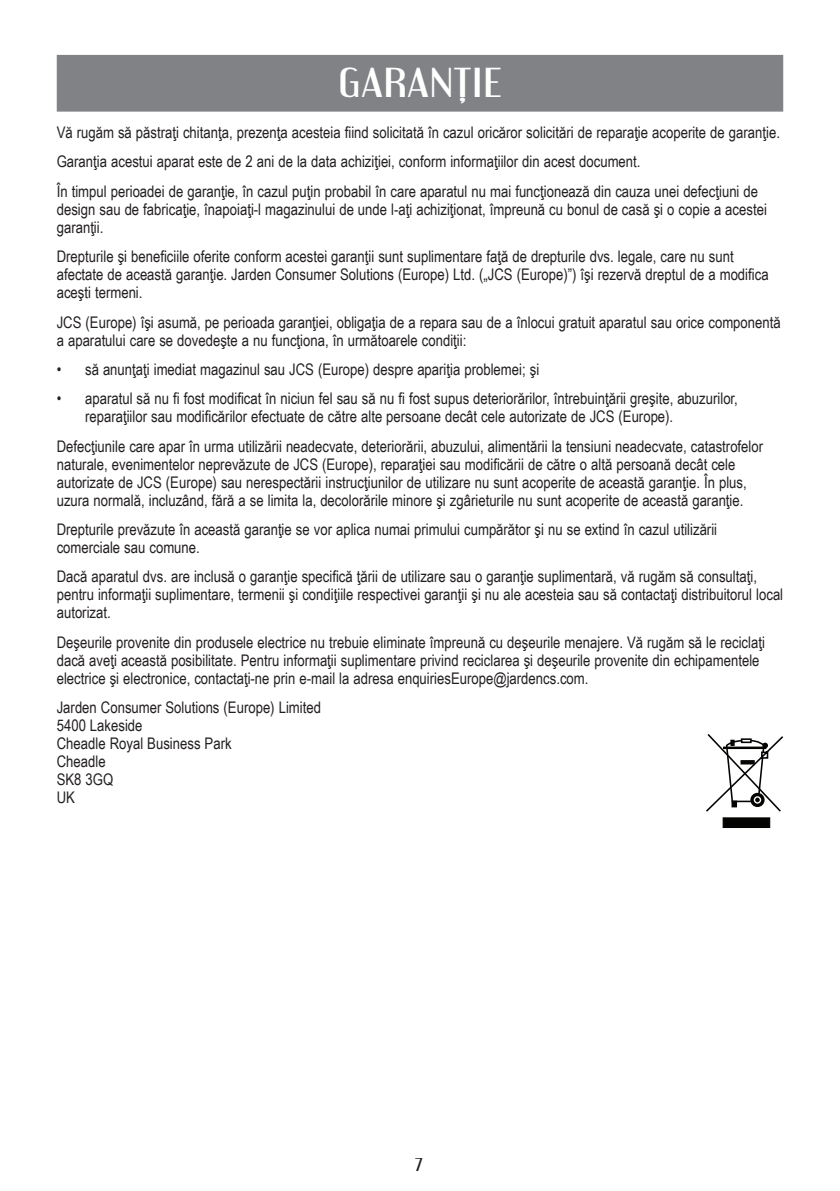
<style>
.page{position:relative;width:840px;height:1191px;background:#fff}
.page>*{position:absolute;margin:0;border:0;box-sizing:border-box;transform-origin:0 0}
.t1{font:36px "Engebrechtre Rg";letter-spacing:.025em;color:#fff;scale:1.2 1}
.Body{font:16px/18px "Arial Narrow";color:#231f20}
.t2{font:16px "Engebrechtre Rg";color:#231f20}
</style>
<div class="page">
<div style="left:57px;top:55px;width:725px;height:57px;background:#808285"></div>
<svg style="left:706px;top:734px;width:76px;height:78px"></svg>
<div style="left:722px;top:817px;width:47px;height:11px;background:#040503;border:1px solid #040503"></div>
<p class="t1" style="left:338px;top:61px;width:137px">GARANŢIE</p>
<p class="Body" style="left:57px;top:123px;width:724px">Vă rugăm să păstraţi chitanţa, prezenţa acesteia fiind solicitată în cazul oricăror solicitări de reparaţie acoperite de garanţie.</p>
<p class="Body" style="left:57px;top:152px;width:585px">Garanţia acestui aparat este de 2 ani de la data achiziţiei, conform informaţiilor din acest document.</p>
<p class="Body" style="left:57px;top:182px;width:711px">În timpul perioadei de garanţie, în cazul puţin probabil în care aparatul nu mai funcţionează din cauza unei defecţiuni de design sau de fabricaţie, înapoiaţi-l magazinului de unde l-aţi achiziţionat, împreună cu bonul de casă şi o copie a acestei garanţii.</p>
<p class="Body" style="left:57px;top:247px;width:713px">Drepturile şi beneficiile oferite conform acestei garanţii sunt suplimentare faţă de drepturile dvs. legale, care nu sunt afectate de această garanţie. Jarden Consumer Solutions (Europe) Ltd. („JCS (Europe)”) îşi rezervă dreptul de a modifica aceşti termeni.</p>
<p class="Body" style="left:57px;top:312px;width:725px">JCS (Europe) îşi asumă, pe perioada garanţiei, obligaţia de a repara sau de a înlocui gratuit aparatul sau orice componentă a aparatului care se dovedeşte a nu funcţiona, în următoarele condiţii:</p>
<p class="Body" style="left:57px;top:360px;width:483px">• să anunţaţi imediat magazinul sau JCS (Europe) despre apariţia problemei; şi</p>
<p class="Body" style="left:85px;top:389px;width:654px;text-indent:-28px">• aparatul să nu fi fost modificat în niciun fel sau să nu fi fost supus deteriorărilor, întrebuinţării greşite, abuzurilor, reparaţiilor sau modificărilor efectuate de către alte persoane decât cele autorizate de JCS (Europe).</p>
<p class="Body" style="left:57px;top:436px;width:707px">Defecţiunile care apar în urma utilizării neadecvate, deteriorării, abuzului, alimentării la tensiuni neadecvate, catastrofelor naturale, evenimentelor neprevăzute de JCS (Europe), reparaţiei sau modificării de către o altă persoană decât cele autorizate de JCS (Europe) sau nerespectării instrucţiunilor de utilizare nu sunt acoperite de această garanţie. În plus, uzura normală, incluzând, fără a se limita la, decolorările minore şi zgârieturile nu sunt acoperite de această garanţie.</p>
<p class="Body" style="left:57px;top:520px;width:661px">Drepturile prevăzute în această garanţie se vor aplica numai primului cumpărător şi nu se extind în cazul utilizării comerciale sau comune.</p>
<p class="Body" style="left:57px;top:567px;width:727px">Dacă aparatul dvs. are inclusă o garanţie specifică ţării de utilizare sau o garanţie suplimentară, vă rugăm să consultaţi, pentru informaţii suplimentare, termenii şi condiţiile respectivei garanţii şi nu ale acesteia sau să contactaţi distribuitorul local autorizat.</p>
<p class="Body" style="left:57px;top:632px;width:709px">Deşeurile provenite din produsele electrice nu trebuie eliminate împreună cu deşeurile menajere. Vă rugăm să le reciclaţi dacă aveţi această posibilitate. Pentru informaţii suplimentare privind reciclarea şi deşeurile provenite din echipamentele electrice şi electronice, contactaţi-ne prin e-mail la adresa enquiriesEurope@jardencs.com.</p>
<p class="Body" style="left:57px;top:698px;width:265px">Jarden Consumer Solutions (Europe) Limited</p>
<p class="Body" style="left:57px;top:716px;width:87px">5400 Lakeside</p>
<p class="Body" style="left:57px;top:734px;width:176px">Cheadle Royal Business Park</p>
<p class="Body" style="left:57px;top:752px;width:50px">Cheadle</p>
<p class="Body" style="left:57px;top:770px;width:58px">SK8 3GQ</p>
<p class="Body" style="left:57px;top:788px;width:20px">UK</p>
<p class="t2" style="left:415px;top:1154px;width:9px">7</p>
</div>
